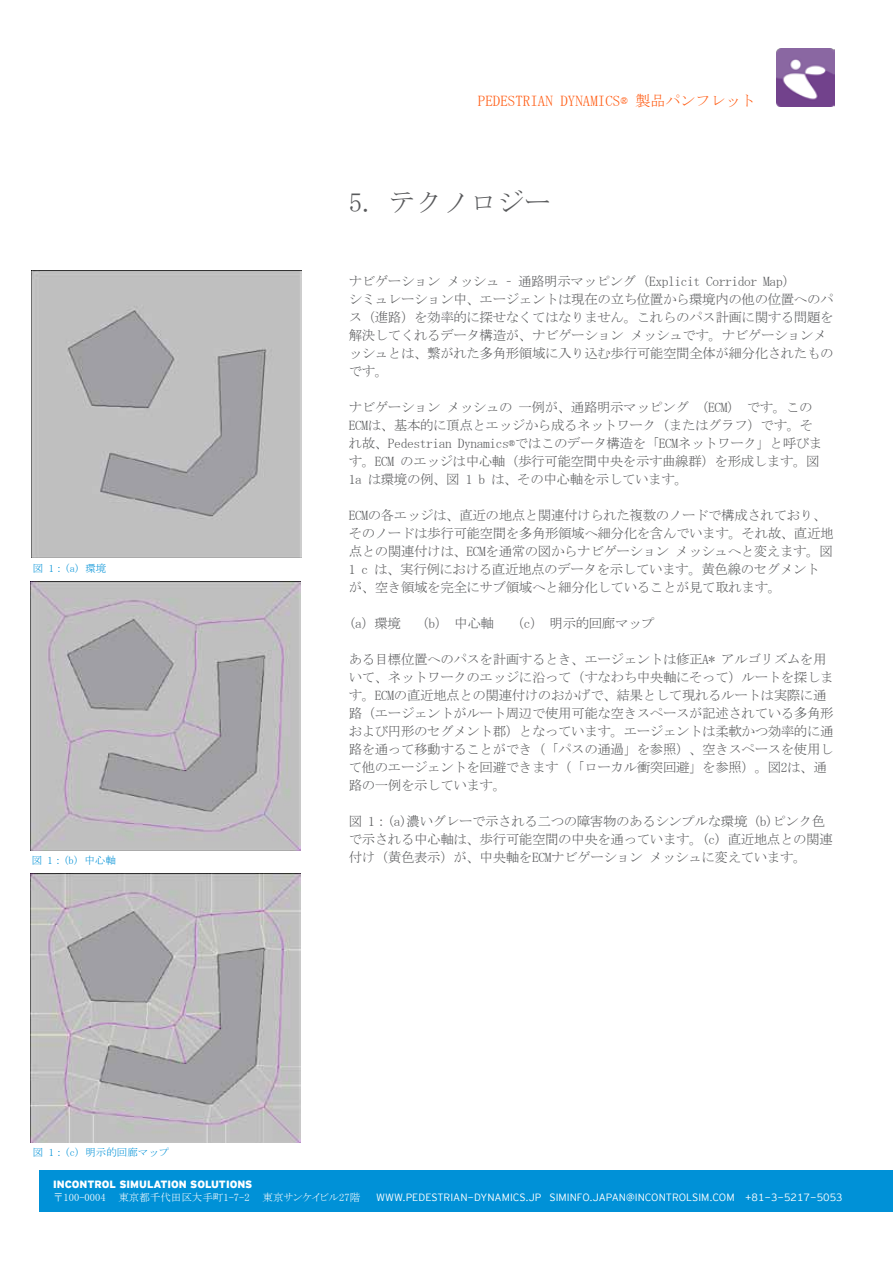
<style>
.page{position:relative;width:893px;height:1263px;background:#fff}
.page>*{position:absolute;margin:0;border:0;box-sizing:border-box;transform-origin:0 0}
.t1{font:27px "MS Mincho";color:#58595b}
.t2{font:15px "MS Mincho";color:#ff5c13}
.t3{font:13.5px/18px "MS Mincho";letter-spacing:-.03em;color:#58595b}
.t4{font:10.5px "Interstate Mono Lgt";color:#fff}
.t5{font:10.5px "MS P Mincho";color:#fff}
.t6{font:10.5px "MS Mincho";color:#0091d7}
.t7{font:900 10.5px "Interstate Mono";color:#fff}
</style>
<div class="page">
<img style="left:777px;top:48px;width:58px;height:58px">
<div style="left:40px;top:1170px;width:853px;height:41px;background:#0091d7"></div>
<img style="left:32px;top:270px;width:269px;height:288px">
<img style="left:31px;top:581px;width:269px;height:269px">
<img style="left:31px;top:874px;width:269px;height:269px">
<p class="t2" style="left:478px;top:93px;width:279px">Pedestrian Dynamics® 製品パンフレット</p>
<p class="t6" style="left:33px;top:563px;width:75px">図 1：(a) 環境</p>
<p class="t6" style="left:32px;top:855px;width:85px">図 1：(b) 中心軸</p>
<p class="t6" style="left:33px;top:1147px;width:138px">図 1：(c) 明示的回廊マップ</p>
<h1 class="t1" style="left:349px;top:189px;width:204px">5. テクノロジー</h1>
<p class="t3" style="left:349px;top:272px;width:486px">ナビゲーション メッシュ – 通路明示マッピング（Explicit Corridor Map）<br>シミュレーション中、エージェントは現在の立ち位置から環境内の他の位置へのパス（進路）を効率的に探せなくてはなりません。これらのパス計画に関する問題を解決してくれるデータ構造が、ナビゲーション メッシュです。ナビゲーションメッシュとは、繋がれた多角形領域に入り込む歩行可能空間全体が細分化されたものです。</p>
<p class="t3" style="left:349px;top:398px;width:475px">ナビゲーション メッシュの 一例が、通路明示マッピング （ECM） です。この<br>ECMは、基本的に頂点とエッジから成るネットワーク（またはグラフ）です。それ故、Pedestrian Dynamics®ではこのデータ構造を「ECMネットワーク」と呼びます。ECM</p>
<p class="t3" style="left:349px;top:452px;width:473px;text-indent:52px">のエッジは中心軸（歩行可能空間中央を示す曲線群）を形成します。図<br>1a は環境の例、図 1 b は、その中心軸を示しています。</p>
<p class="t3" style="left:349px;top:506px;width:486px">ECMの各エッジは、直近の地点と関連付けられた複数のノードで構成されており、そのノードは歩行可能空間を多角形領域へ細分化を含んでいます。それ故、直近地点との関連付けは、ECMを通常の図からナビゲーション メッシュへと変えます。図1 c は、実行例における直近地点のデータを示しています。黄色線のセグメントが、空き領域を完全にサブ領域へと細分化していることが見て取れます。</p>
<p class="t3" style="left:349px;top:614px;width:308px">(a）環境 （b） 中心軸 （c） 明示的回廊マップ</p>
<p class="t3" style="left:349px;top:650px;width:486px">ある目標位置へのパスを計画するとき、エージェントは修正A* アルゴリズムを用いて、ネットワークのエッジに沿って（すなわち中央軸にそって）ルートを探します。ECMの直近地点との関連付けのおかげで、結果として現れるルートは実際に通路（エージェントがルート周辺で使用可能な空きスペースが記述されている多角形および円形のセグメント郡）となっています。エージェントは柔軟かつ効率的に通路を通って移動することができ（「パスの通過」を参照）、空きスペースを使用して他のエージェントを回避できます（「ローカル衝突回避」を参照）。図2は、通路の一例を示しています。</p>
<p class="t3" style="left:349px;top:812px;width:486px">図 1：(a)濃いグレーで示される二つの障害物のあるシンプルな環境 (b)ピンク色で示される中心軸は、歩行可能空間の中央を通っています。(c) 直近地点との関連付け（黄色表示）が、中央軸をECMナビゲーション メッシュに変えています。</p>
<p class="t7" style="left:53px;top:1178px;width:115px">INCONTROL SIMULATION</p>
<p class="t7" style="left:190px;top:1178px;width:37px">SOLUTIONS</p>
<p class="t5" style="left:53px;top:1192px;width:309px">〒100-0004 東京都千代田区大手町1-7-2 東京サンケイビル27階</p>
<p class="t4" style="left:376px;top:1191px;width:468px">WWW.PEDESTRIAN-DYNAMICS.JP SIMI NFO.JAPAN@INCONTROLSIM.COM +81-3-5217-5053</p>
</div>
